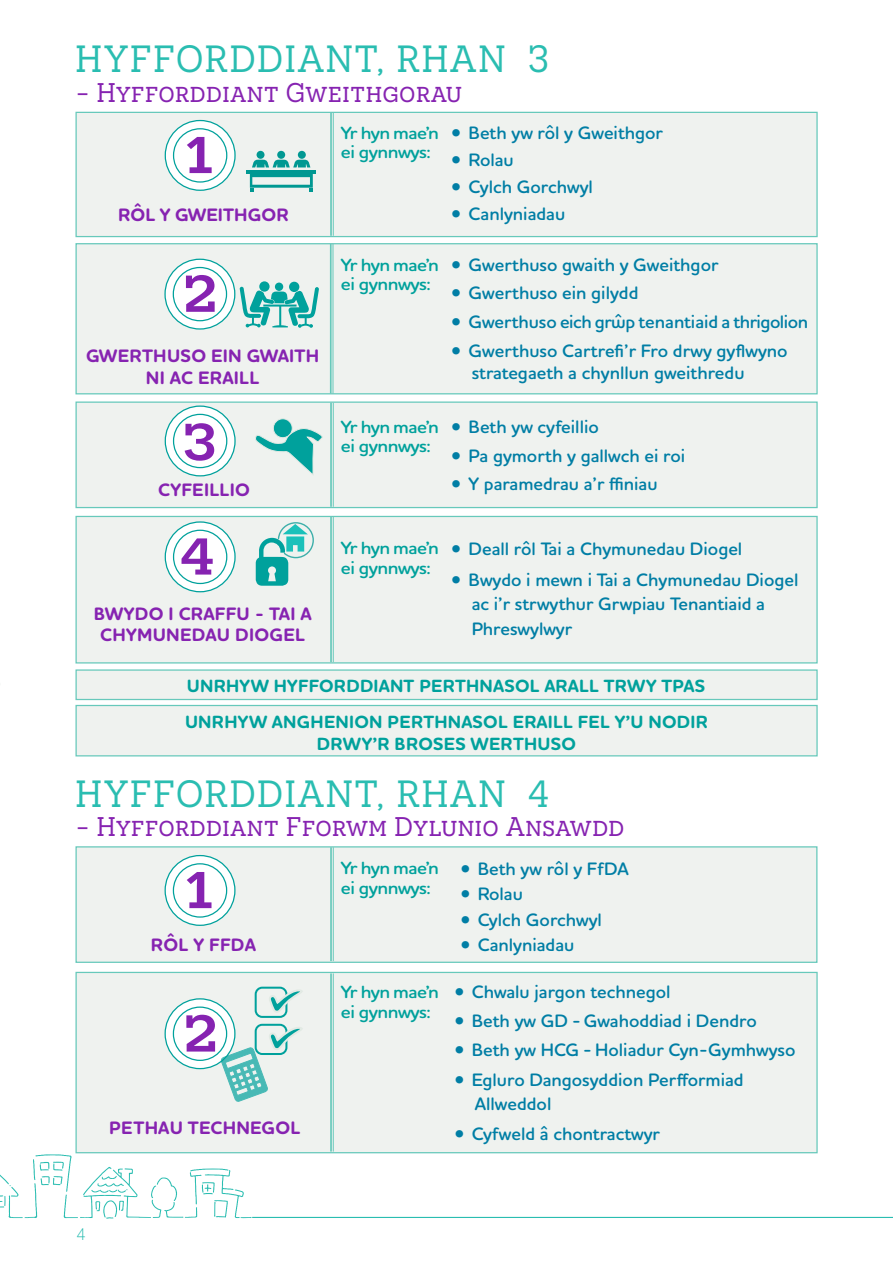
<style>
.page{position:relative;width:893px;height:1263px;background:#fff}
.page>*{position:absolute;margin:0;border:0;box-sizing:border-box;transform-origin:0 0}
.chapter_heading{font:500 64.5px "Novecentoslab";color:#8623b1;scale:1.16 1}
.chapter_heading-2{font:37.95px "Novecentoslab";letter-spacing:.05em;color:#2abdb1}
.chapter_heading-3{font:27px "Novecentoslab";letter-spacing:.025em;color:#8623b1}
.Houschka_Rounded_lig{font:600 18.3px/24.6px "Houschka Rounded";color:#007ea5}
.Houschka_Rounded_lig-2{font:700 18.3px/20.1px "Houschka Rounded";letter-spacing:.015em;color:#8623b1;text-align:center}
.Houschka_Rounded_lig-3{font:700 18px/21.9px "Houschka Rounded";letter-spacing:.015em;color:#00a19c;text-align:center}
.Houschka_Rounded_lig-4{font:600 17.85px/19.5px "Houschka Rounded";letter-spacing:-.025em;color:#00a19c;scale:1.06 1}
.t1{font:15.75px "Shree Dev 0714";color:#2abdb1}
</style>
<div class="page">
<div style="left:75px;top:112px;width:743px;height:125px;background:#eff2ef;border:1px solid #67c9bb"></div>
<div style="left:75px;top:243px;width:743px;height:151px;background:#eff2ef;border:1px solid #67c9bb"></div>
<div style="left:75px;top:401px;width:743px;height:107px;background:#eff2ef;border:1px solid #67c9bb"></div>
<div style="left:75px;top:516px;width:743px;height:147px;background:#eff2ef;border:1px solid #67c9bb"></div>
<div style="left:75px;top:669px;width:743px;height:31px;background:#eff2ef;border:1px solid #67c9bb"></div>
<div style="left:75px;top:705px;width:743px;height:51px;background:#eff2ef;border:1px solid #67c9bb"></div>
<div style="left:75px;top:846px;width:742px;height:117px;background:#eff2ef;border:1px solid #67c9bb"></div>
<div style="left:75px;top:972px;width:743px;height:181px;background:#eff2ef;border:1px solid #67c9bb"></div>
<hr style="left:252px;top:1217px;width:641px;height:1px;background:#2abdb1">
<svg style="left:0;top:1154px;width:252px;height:64px"></svg>
<svg style="left:165px;top:121px;width:70px;height:69px"></svg>
<div style="left:165px;top:120px;width:71px;height:71px;border:1px solid #00a19c;border-radius:50%"></div>
<div style="left:174px;top:129px;width:53px;height:53px;background:#fff;border-radius:50%"></div>
<div style="left:173px;top:128px;width:54px;height:55px;border:1px solid #00a19c;border-radius:50%"></div>
<svg style="left:165px;top:855px;width:70px;height:70px"></svg>
<div style="left:165px;top:855px;width:71px;height:71px;border:1px solid #00a19c;border-radius:50%"></div>
<div style="left:173px;top:864px;width:54px;height:53px;background:#fff;border-radius:50%"></div>
<div style="left:173px;top:863px;width:54px;height:55px;border:1px solid #00a19c;border-radius:50%"></div>
<svg style="left:165px;top:999px;width:70px;height:69px"></svg>
<div style="left:173px;top:1007px;width:54px;height:53px;background:#fff;border-radius:50%"></div>
<div style="left:173px;top:1006px;width:54px;height:55px;border:1px solid #00a19c;border-radius:50%"></div>
<svg style="left:165px;top:406px;width:70px;height:70px"></svg>
<div style="left:165px;top:405px;width:71px;height:71px;border:1px solid #00a19c;border-radius:50%"></div>
<div style="left:174px;top:414px;width:53px;height:54px;background:#fff;border-radius:50%"></div>
<div style="left:173px;top:414px;width:54px;height:54px;border:1px solid #00a19c;border-radius:50%"></div>
<svg style="left:165px;top:522px;width:70px;height:70px;fill:#fff"></svg>
<div style="left:165px;top:521px;width:71px;height:71px;border:1px solid #00a19c;border-radius:50%"></div>
<div style="left:174px;top:530px;width:53px;height:53px;background:#fff;border-radius:50%"></div>
<div style="left:173px;top:530px;width:54px;height:54px;border:1px solid #00a19c;border-radius:50%"></div>
<svg style="left:165px;top:259px;width:70px;height:70px"></svg>
<div style="left:164px;top:259px;width:71px;height:71px;border:1px solid #00a19c;border-radius:50%"></div>
<div style="left:173px;top:267px;width:54px;height:54px;background:#fff;border-radius:50%"></div>
<div style="left:173px;top:267px;width:54px;height:54px;border:1px solid #00a19c;border-radius:50%"></div>
<hr style="left:333px;top:112px;width:1px;height:124px;background:#67c9bb">
<hr style="left:330px;top:112px;width:2px;height:124px;background:#67c9bb">
<hr style="left:333px;top:847px;width:1px;height:114px;background:#67c9bb">
<hr style="left:330px;top:847px;width:2px;height:114px;background:#67c9bb">
<hr style="left:333px;top:973px;width:1px;height:178px;background:#67c9bb">
<hr style="left:330px;top:973px;width:2px;height:178px;background:#67c9bb">
<hr style="left:333px;top:244px;width:1px;height:150px;background:#67c9bb">
<hr style="left:330px;top:244px;width:2px;height:150px;background:#67c9bb">
<hr style="left:333px;top:403px;width:1px;height:104px;background:#67c9bb">
<hr style="left:330px;top:403px;width:2px;height:104px;background:#67c9bb">
<hr style="left:333px;top:517px;width:1px;height:145px;background:#67c9bb">
<hr style="left:330px;top:517px;width:2px;height:145px;background:#67c9bb">
<div style="left:259px;top:281px;width:11px;height:11px;background:#00a19c;border-radius:50%"></div>
<div style="left:275px;top:283px;width:8px;height:8px;background:#00a19c;border-radius:50%"></div>
<div style="left:289px;top:282px;width:10px;height:10px;background:#00a19c;border-radius:50%"></div>
<svg style="left:240px;top:287px;width:79px;height:41px"></svg>
<svg style="left:255px;top:428px;width:68px;height:47px"></svg>
<div style="left:273px;top:419px;width:19px;height:19px;background:#00a19c;border-radius:50%"></div>
<div style="left:273px;top:418px;width:19px;height:20px;border:1px solid #e2eae4;border-radius:50%"></div>
<svg style="left:256px;top:522px;width:58px;height:64px"></svg>
<div style="left:257px;top:151px;width:8px;height:8px;background:#009892;border-radius:50%"></div>
<svg style="left:277px;top:151px;width:8px;height:8px"></svg>
<svg style="left:298px;top:151px;width:8px;height:8px"></svg>
<svg style="left:252px;top:160px;width:58px;height:7px"></svg>
<svg style="left:250px;top:173px;width:63px;height:18px"></svg>
<hr style="left:247px;top:170px;width:69px;height:3px;background:#00a19c">
<div style="left:255px;top:987px;width:32px;height:31px;border:2px solid #00a19c;border-radius:7px"></div>
<div style="left:255px;top:1024px;width:32px;height:31px;border:2px solid #00a19c;border-radius:7px"></div>
<svg style="left:267px;top:987px;width:36px;height:27px"></svg>
<svg style="left:220px;top:1025px;width:83px;height:77px"></svg>
<p class="chapter_heading-2" style="left:75px;top:36px;width:475px">HYFFORDDIANT, RHAN 3</p>
<p class="chapter_heading-3" style="left:75px;top:77px;width:388px">- Hyfforddiant Gweithgorau</p>
<p class="chapter_heading" style="left:184px;top:112px;width:27px">1</p>
<p class="Houschka_Rounded_lig-2" style="left:118px;top:205px;width:172px">RÔL Y GWEITHGOR</p>
<p class="chapter_heading" style="left:183px;top:251px;width:31px">2</p>
<p class="Houschka_Rounded_lig-2" style="left:86px;top:345px;width:235px;line-height:21.9px">GWERTHUSO EIN GWAITH<br>NI AC ERAILL</p>
<p class="chapter_heading" style="left:182px;top:399px;width:32px">3</p>
<p class="Houschka_Rounded_lig-2" style="left:158px;top:480px;width:93px">CYFEILLIO</p>
<p class="chapter_heading" style="left:180px;top:514px;width:32px">4</p>
<p class="Houschka_Rounded_lig-2" style="left:94px;top:604px;width:219px">BWYDO I CRAFFU - TAI A<br>CHYMUNEDAU DIOGEL</p>
<p class="Houschka_Rounded_lig-4" style="left:341px;top:123px;width:94px">Yr hyn mae’n ei gynnwys:</p>
<p class="Houschka_Rounded_lig-4" style="left:341px;top:255px;width:94px">Yr hyn mae’n ei gynnwys:</p>
<p class="Houschka_Rounded_lig-4" style="left:341px;top:417px;width:94px">Yr hyn mae’n ei gynnwys:</p>
<p class="Houschka_Rounded_lig" style="left:452px;top:120px;width:213px">• Beth yw rôl y Gweithgor</p>
<p class="Houschka_Rounded_lig" style="left:452px;top:147px;width:64px">• Rolau</p>
<p class="Houschka_Rounded_lig" style="left:452px;top:174px;width:143px">• Cylch Gorchwyl</p>
<p class="Houschka_Rounded_lig" style="left:452px;top:201px;width:115px">• Canlyniadau</p>
<p class="Houschka_Rounded_lig" style="left:452px;top:252px;width:268px">• Gwerthuso gwaith y Gweithgor</p>
<p class="Houschka_Rounded_lig" style="left:452px;top:281px;width:188px">• Gwerthuso ein gilydd</p>
<p class="Houschka_Rounded_lig" style="left:452px;top:309px;width:358px">• Gwerthuso eich grŵp tenantiaid a thrigolion</p>
<p class="Houschka_Rounded_lig" style="left:472px;top:339px;width:317px;line-height:22.5px;text-indent:-20px">• Gwerthuso Cartrefi’r Fro drwy gyflwyno strategaeth a chynllun gweithredu</p>
<p class="Houschka_Rounded_lig" style="left:452px;top:414px;width:149px">• Beth yw cyfeillio</p>
<p class="Houschka_Rounded_lig" style="left:452px;top:443px;width:235px">• Pa gymorth y gallwch ei roi</p>
<p class="Houschka_Rounded_lig" style="left:452px;top:471px;width:208px">• Y paramedrau a’r ffiniau</p>
<p class="Houschka_Rounded_lig-4" style="left:341px;top:538px;width:94px">Yr hyn mae’n ei gynnwys:</p>
<p class="Houschka_Rounded_lig" style="left:452px;top:536px;width:292px">• Deall rôl Tai a Chymunedau Diogel</p>
<p class="Houschka_Rounded_lig" style="left:472px;top:567px;width:328px;text-indent:-20px">• Bwydo i mewn i Tai a Chymunedau Diogel ac i’r strwythur Grwpiau Tenantiaid a<br>Phreswylwyr</p>
<p class="Houschka_Rounded_lig-3" style="left:187px;top:676px;width:520px">UNRHYW HYFFORDDIANT PERTHNASOL ARALL TRWY TPAS</p>
<p class="Houschka_Rounded_lig-3" style="left:185px;top:711px;width:524px">UNRHYW ANGHENION PERTHNASOL ERAILL FEL Y’U NODIR<br>DRWY’R BROSES WERTHUSO</p>
<p class="chapter_heading-2" style="left:75px;top:772px;width:475px">HYFFORDDIANT, RHAN 4</p>
<p class="chapter_heading-3" style="left:75px;top:811px;width:550px">- Hyfforddiant Fforwm Dylunio Ansawdd</p>
<p class="chapter_heading" style="left:184px;top:847px;width:27px">1</p>
<p class="Houschka_Rounded_lig-2" style="left:151px;top:935px;width:107px">RÔL Y FFDA</p>
<p class="chapter_heading" style="left:184px;top:991px;width:31px">2</p>
<p class="Houschka_Rounded_lig-2" style="left:109px;top:1118px;width:193px">PETHAU TECHNEGOL</p>
<p class="t1" style="left:77px;top:1225px;width:11px">4</p>
<p class="Houschka_Rounded_lig-4" style="left:341px;top:858px;width:94px">Yr hyn mae’n ei gynnwys:</p>
<p class="Houschka_Rounded_lig-4" style="left:341px;top:982px;width:94px">Yr hyn mae’n ei gynnwys:</p>
<p class="Houschka_Rounded_lig" style="left:461px;top:856px;width:170px">• Beth yw rôl y FfDA</p>
<p class="Houschka_Rounded_lig" style="left:461px;top:881px;width:64px">• Rolau</p>
<p class="Houschka_Rounded_lig" style="left:461px;top:907px;width:143px">• Cylch Gorchwyl</p>
<p class="Houschka_Rounded_lig" style="left:461px;top:932px;width:115px">• Canlyniadau</p>
<p class="Houschka_Rounded_lig" style="left:455px;top:980px;width:217px">• Chwalu jargon technegol</p>
<p class="Houschka_Rounded_lig" style="left:455px;top:1008px;width:304px">• Beth yw GD - Gwahoddiad i Dendro</p>
<p class="Houschka_Rounded_lig" style="left:455px;top:1037px;width:342px">• Beth yw HCG - Holiadur Cyn-Gymhwyso</p>
<p class="Houschka_Rounded_lig" style="left:475px;top:1067px;width:270px;line-height:24px;text-indent:-20px">• Egluro Dangosyddion Perfformiad<br>Allweddol</p>
<p class="Houschka_Rounded_lig" style="left:455px;top:1121px;width:207px">• Cyfweld â chontractwyr</p>
</div>
